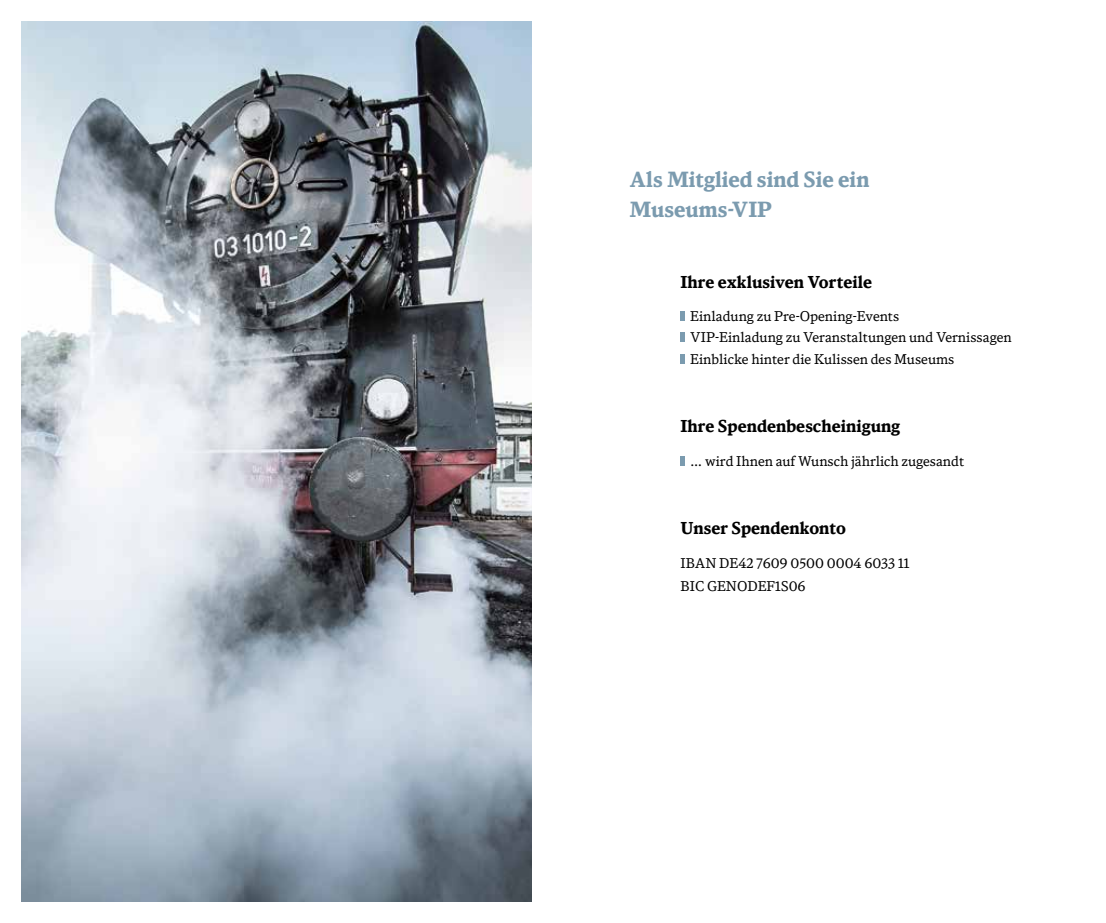
<style>
.page{position:relative;width:1106px;height:923px;background:#fff}
.page>*{position:absolute;margin:0;border:0;box-sizing:border-box;transform-origin:0 0}
.t1{font:700 21px/30px "DB News";color:#7b9baf}
.t2{font:700 16.5px "DB News";color:#000}
.t3{font:13.5px/21px "DB News";color:#000}
</style>
<div class="page">
<div style="left:680px;top:311px;width:5px;height:10px;background:#7b9baf"></div>
<div style="left:680px;top:332px;width:5px;height:10px;background:#7b9baf"></div>
<div style="left:680px;top:354px;width:5px;height:10px;background:#7b9baf"></div>
<div style="left:680px;top:456px;width:5px;height:10px;background:#7b9baf"></div>
<img style="left:21px;top:21px;width:510px;height:880px">
<h1 class="t1" style="left:629px;top:164px;width:241px">Als Mitglied sind Sie ein<br>Museums-VIP</h1>
<p class="t2" style="left:680px;top:271px;width:193px">Ihre exklusiven Vorteile</p>
<p class="t3" style="left:690px;top:305px;width:323px">Einladung zu Pre-Opening-Events<br>VIP-Einladung zu Veranstaltungen und Vernissagen</p>
<p class="t3" style="left:690px;top:348px;width:266px">Einblicke hinter die Kulissen des Museums</p>
<p class="t2" style="left:680px;top:415px;width:221px">Ihre Spendenbescheinigung</p>
<p class="t3" style="left:690px;top:450px;width:275px">… wird Ihnen auf Wunsch jährlich zugesandt</p>
<p class="t2" style="left:680px;top:517px;width:167px">Unser Spendenkonto</p>
<p class="t3" style="left:680px;top:552px;width:231px;line-height:22.5px">IBAN DE42 7609 0500 0004 6033 11<br>BIC GENODEF1S06</p>
</div>
